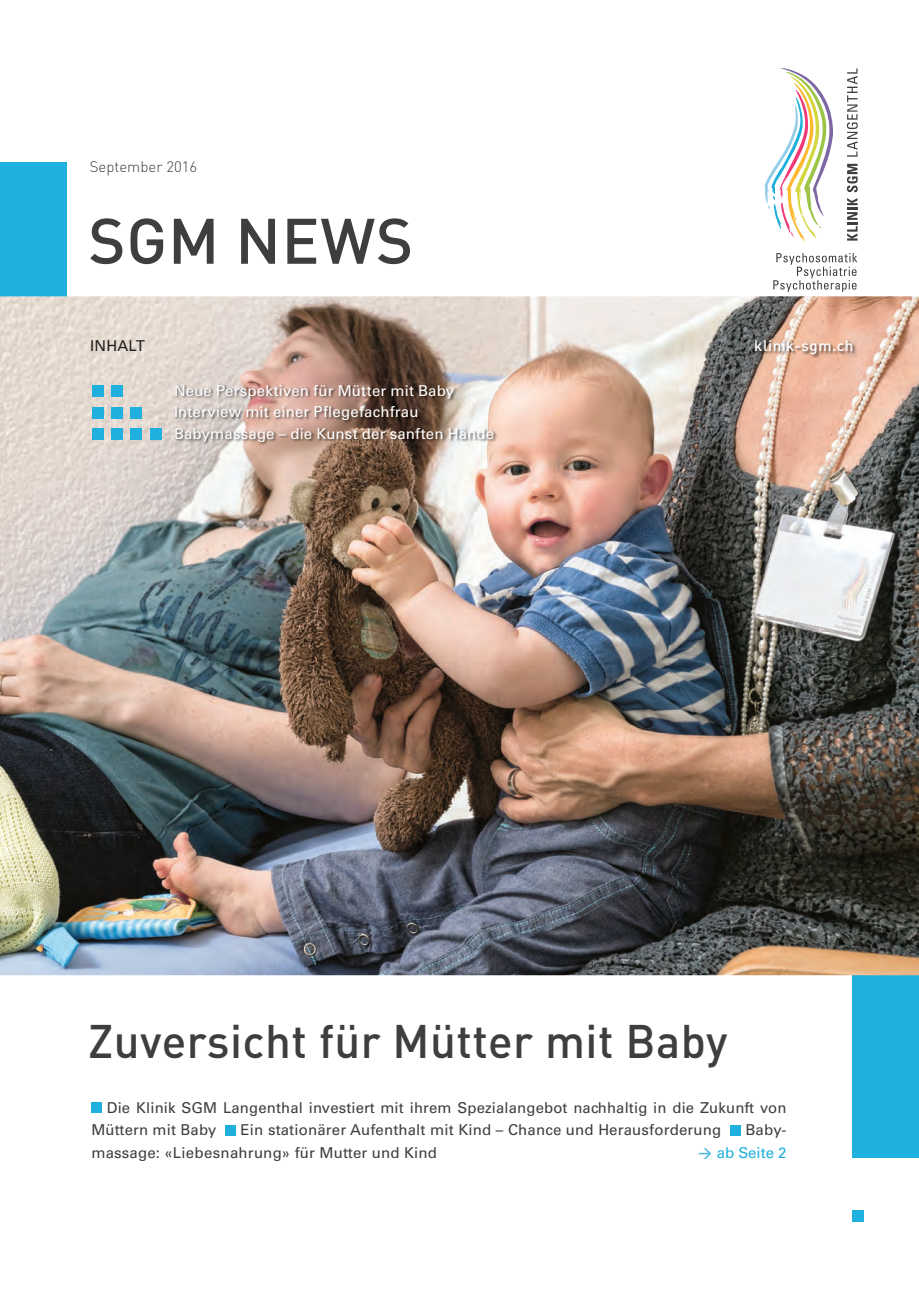
<style>
.page{position:relative;width:919px;height:1289px;background:#fff}
.page>*{position:absolute;margin:0;border:0;box-sizing:border-box;transform-origin:0 0}
.t1{font:500 63.15px "DINOT";letter-spacing:.01em;color:#3e3e3f}
.t2{font:500 46.5px "DINOT";letter-spacing:.01em;color:#3e3e3f}
.t3{font:15px/22.5px "Univers LT Std";letter-spacing:.01em;color:#3e3e3f}
.t4{font:15px/21.5px "Univers LT Std";letter-spacing:.01em;color:#fff}
.t5{font:300 15px "DINOT";color:#3e3e3f}
.t6{font:500 15px "DINOT";letter-spacing:.035em;color:#fff}
.t7{font:15px "Univers LT Std";color:#1fb0de}
.t8{font:15px "Univers LT Std";letter-spacing:.015em;color:#231f20}
.s1{color:#46b7e1}
</style>
<div class="page">
<div style="left:852px;top:975px;width:66px;height:182px;background:#1fb0de"></div>
<div style="left:0;top:162px;width:67px;height:134px;background:#1fb0de"></div>
<svg style="left:773px;top:253px;width:84px;height:39px"></svg>
<svg style="left:847px;top:198px;width:10px;height:43px"></svg>
<svg style="left:847px;top:164px;width:10px;height:28px"></svg>
<svg style="left:846px;top:68px;width:11px;height:89px"></svg>
<svg style="left:764px;top:68px;width:69px;height:174px"></svg>
<img style="left:0;top:296px;width:918px;height:679px">
<div style="left:91px;top:1102px;width:11px;height:10px;background:#1fb0de"></div>
<div style="left:225px;top:1124px;width:11px;height:11px;background:#1fb0de"></div>
<div style="left:730px;top:1124px;width:10px;height:11px;background:#1fb0de"></div>
<img style="left:754px;top:339px;width:102px;height:19px">
<div style="left:851px;top:1210px;width:12px;height:12px;background:#1fb0de"></div>
<div style="left:92px;top:385px;width:12px;height:12px;background:#1fb0de"></div>
<div style="left:92px;top:407px;width:12px;height:11px;background:#1fb0de"></div>
<div style="left:92px;top:428px;width:12px;height:12px;background:#1fb0de"></div>
<div style="left:111px;top:407px;width:12px;height:11px;background:#1fb0de"></div>
<div style="left:111px;top:385px;width:12px;height:12px;background:#1fb0de"></div>
<div style="left:111px;top:428px;width:12px;height:12px;background:#1fb0de"></div>
<div style="left:130px;top:407px;width:12px;height:11px;background:#1fb0de"></div>
<div style="left:130px;top:428px;width:12px;height:12px;background:#1fb0de"></div>
<div style="left:150px;top:428px;width:12px;height:12px;background:#1fb0de"></div>
<img style="left:174px;top:384px;width:323px;height:61px">
<p class="t5" style="left:90px;top:155px;width:109px">September 2016</p>
<h1 class="t1" style="left:88px;top:192px;width:326px">SGM NEWS</h1>
<p class="t8" style="left:90px;top:337px;width:56px">INHALT</p>
<p class="t6" style="left:754px;top:334px;width:100px">klinik-sgm.ch</p>
<p class="t4" style="left:174px;top:380px;width:321px">Neue Perspektiven für Mütter mit Baby<br>Interview mit einer Pflegefachfrau<br>Babymassage – die Kunst der sanften Hände</p>
<h2 class="t2" style="left:88px;top:1004px;width:641px">Zuversicht für Mütter mit Baby</h2>
<p class="t3" style="left:91px;top:1096px;width:696px;text-indent:15px">Die Klinik SGM Langenthal investiert mit ihrem Spezialangebot nachhaltig in die Zukunft von<br>Müttern mit Baby</p>
<p class="t3" style="left:240px;top:1118px;width:482px">Ein stationärer Aufenthalt mit Kind – Chance und Herausforderung</p>
<p class="t3" style="left:745px;top:1118px;width:43px">Baby-</p>
<p class="t3" style="left:91px;top:1141px;width:347px">massage: «Liebesnahrung» für Mutter und Kind</p>
<p class="t7" style="left:697px;top:1143px;width:90px"><span class="s1">→</span> ab Seite 2</p>
</div>
